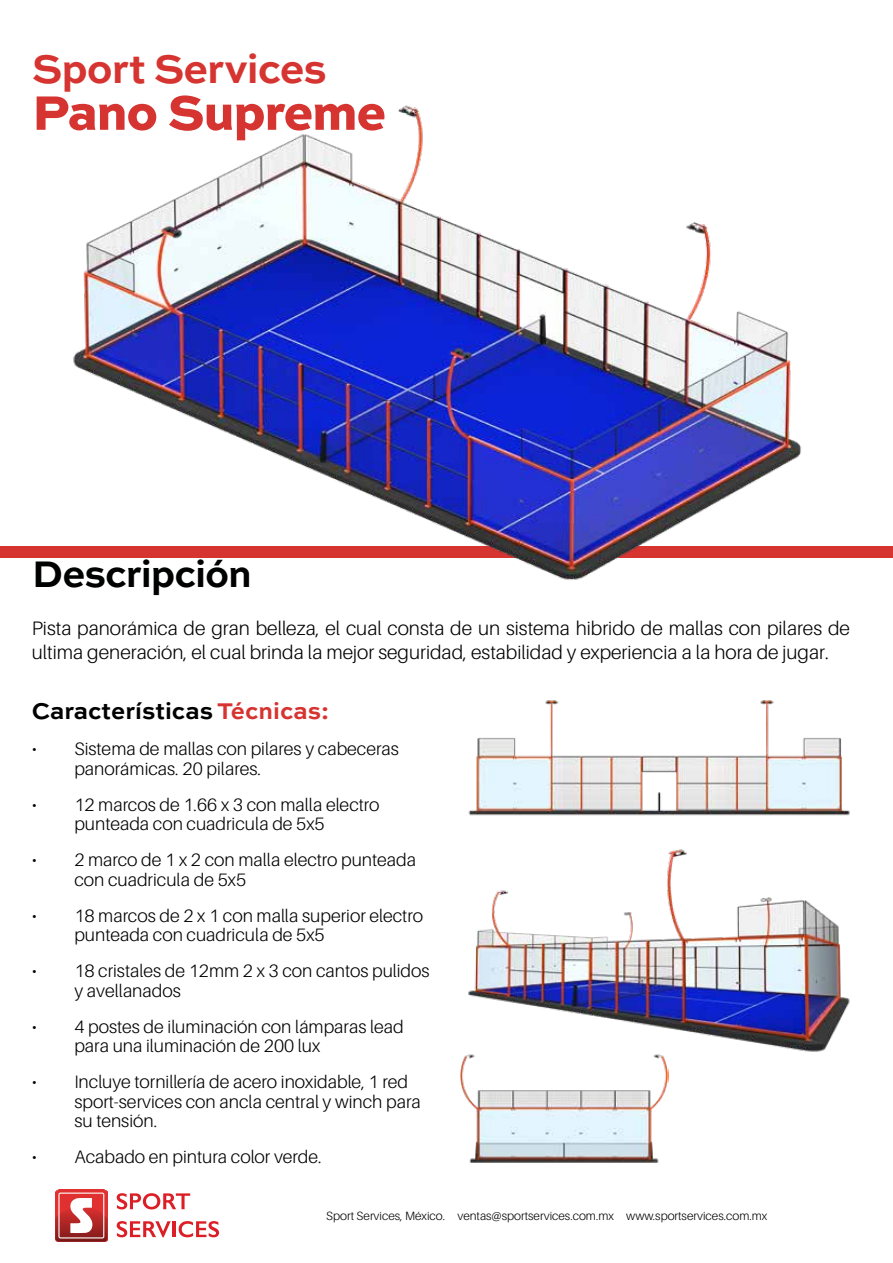
<style>
.page{position:relative;width:893px;height:1263px;background:#fff}
.page>*{position:absolute;margin:0;border:0;box-sizing:border-box;transform-origin:0 0}
.t1{font:800 51px "Sweet Sans Pro";letter-spacing:-.03em;color:#d63431}
.t2{font:700 42px "Sweet Sans Pro";letter-spacing:-.025em;color:#d63431}
.t3{font:700 39px "Sweet Sans Pro";letter-spacing:-.025em;color:#000101}
.t4{font:700 24px "Sweet Sans Pro";color:#000101}
.t5{font:300 19.5px/23.4px "Aileron";color:#000}
.t6{font:300 18px/19.5px "Aileron";color:#000101}
.t7{font:300 12px "Aileron";color:#000}
.s1{color:#d63431}
</style>
<div class="page">
<div style="left:0;top:546px;width:893px;height:11px;background:#d63431"></div>
<img style="left:55px;top:1189px;width:53px;height:53px">
<svg style="left:55px;top:1192px;width:52px;height:49px"></svg>
<svg style="left:117px;top:1193px;width:73px;height:16px"></svg>
<svg style="left:117px;top:1221px;width:54px;height:16px"></svg>
<hr style="left:173px;top:1221px;width:3px;height:16px;background:#dc1f26">
<svg style="left:179px;top:1221px;width:40px;height:16px"></svg>
<img style="left:468px;top:700px;width:382px;height:116px">
<img style="left:460px;top:1055px;width:209px;height:108px">
<img style="left:468px;top:849px;width:382px;height:206px">
<img style="left:2px;top:105px;width:864px;height:475px">
<h2 class="t2" style="left:32px;top:37px;width:296px">Sport Services</h2>
<h1 class="t1" style="left:32px;top:72px;width:356px">Pano Supreme</h1>
<h3 class="t3" style="left:32px;top:544px;width:222px">Descripción</h3>
<p class="t5" style="left:32px;top:617px;width:820px">Pista panorámica de gran belleza, el cual consta de un sistema hibrido de mallas con pilares de ultima generación, el cual brinda la mejor seguridad, estabilidad y experiencia a la hora de jugar.</p>
<h3 class="t4" style="left:32px;top:693px;width:299px">Características <span class="s1">Técnicas:</span></h3>
<p class="t6" style="left:74px;top:739px;width:326px;text-indent:-43px">• Sistema de mallas con pilares y cabeceras panorámicas. 20 pilares.</p>
<p class="t6" style="left:74px;top:795px;width:307px;text-indent:-43px">• 12 marcos de 1.66 x 3 con malla electro punteada con cuadricula de 5x5</p>
<p class="t6" style="left:74px;top:850px;width:343px;text-indent:-43px">• 2 marco de 1 x 2 con malla electro punteada con cuadricula de 5x5</p>
<p class="t6" style="left:74px;top:906px;width:350px;text-indent:-43px">• 18 marcos de 2 x 1 con malla superior electro punteada con cuadricula de 5x5</p>
<p class="t6" style="left:74px;top:961px;width:357px;text-indent:-43px">• 18 cristales de 12mm 2 x 3 con cantos pulidos y avellanados</p>
<p class="t6" style="left:74px;top:1017px;width:331px;text-indent:-43px">• 4 postes de iluminación con lámparas lead para una iluminación de 200 lux</p>
<p class="t6" style="left:74px;top:1072px;width:348px;text-indent:-43px">• Incluye tornillería de acero inoxidable, 1 red sport-services con ancla central y winch para su tensión.</p>
<p class="t6" style="left:32px;top:1147px;width:291px">• Acabado en pintura color verde.</p>
<p class="t7" style="left:326px;top:1209px;width:443px">Sport Services, México. ventas@sportservices.com.mx www.sportservices.com.mx</p>
</div>
